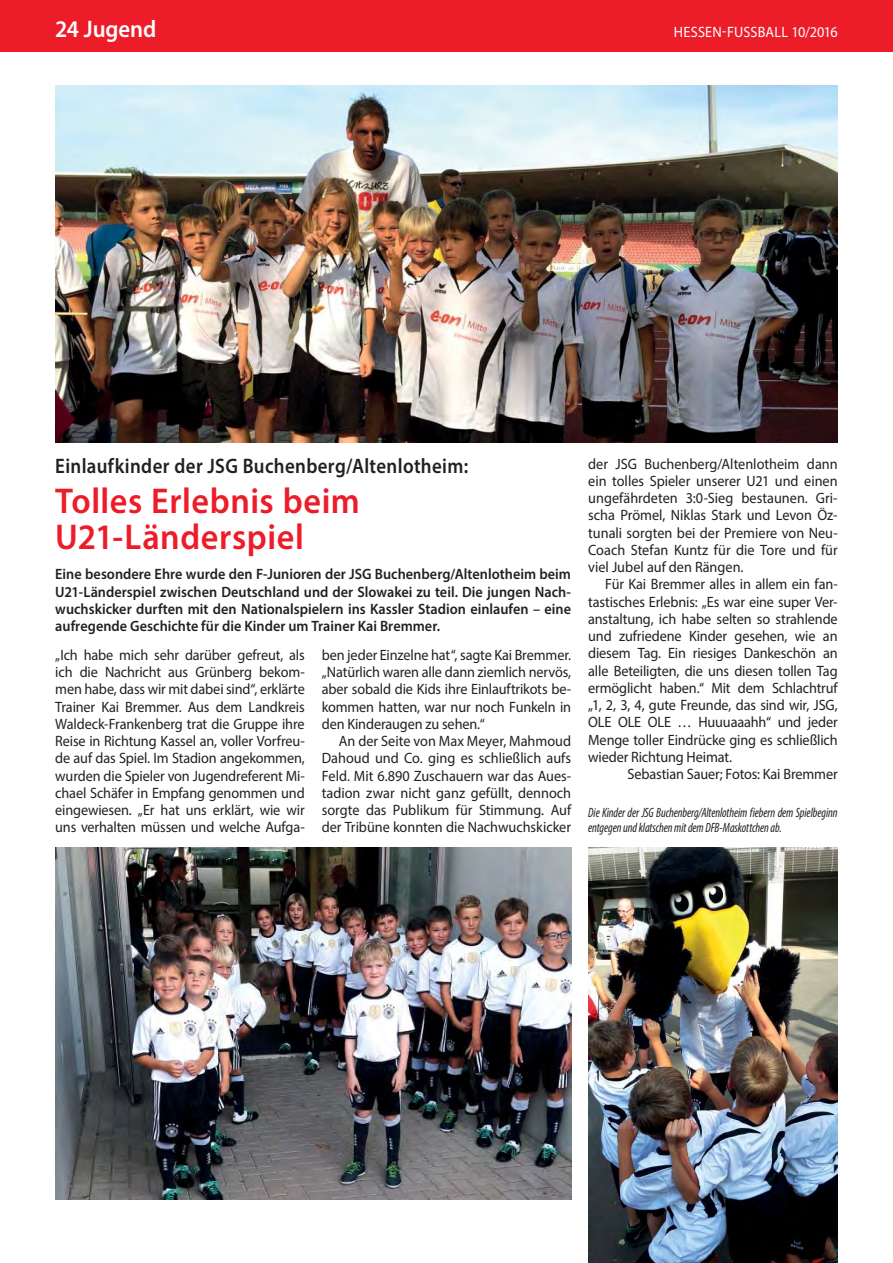
<style>
.page{position:relative;width:893px;height:1263px;background:#fff}
.page>*{position:absolute;margin:0;border:0;box-sizing:border-box;transform-origin:0 0}
.t1{font:600 36px/36px "Myriad Pro";letter-spacing:.015em;color:#ed1c29;scale:.95 1}
.t2{font:600 24px "Myriad Pro";letter-spacing:-.005em;color:#fff;scale:.95 1}
.t3{font:600 21px "Myriad Pro";letter-spacing:.02em;color:#231f20;scale:.9 1}
.t4{font:15px/17.2px "Myriad Pro";letter-spacing:-.01em;color:#231f20;text-align:justify;scale:.95 1}
.t5{font:600 15px/17.2px "Myriad Pro";color:#231f20;text-align:justify;scale:.95 1}
.t6{font:15px "Myriad Pro";letter-spacing:.01em;color:#fff;scale:.95 1}
.t7{font:italic condensed 13.5px/15px "Myriad Pro";letter-spacing:-.005em;color:#231f20;scale:.9 1}
</style>
<div class="page">
<div style="left:0;top:0;width:893px;height:51px;background:#ed1c29"></div>
<img style="left:588px;top:847px;width:250px;height:416px">
<img style="left:55px;top:847px;width:516px;height:352px">
<img style="left:55px;top:85px;width:783px;height:357px">
<h2 class="t2" style="left:55px;top:20px;width:108px">24 Jugend</h2>
<p class="t6" style="left:674px;top:26px;width:174px">HESSEN-FUSSBALL 10/2016</p>
<h3 class="t3" style="left:55px;top:458px;width:460px">Einlaufkinder der JSG Buchenberg/Altenlotheim:</h3>
<h1 class="t1" style="left:55px;top:487px;width:322px">Tolles Erlebnis beim<br>U21-Länderspiel</h1>
<p class="t5" style="left:55px;top:567px;width:544px">Eine besondere Ehre wurde den F-Junioren der JSG Buchenberg/Altenlotheim beim U21-Länderspiel zwischen Deutschland und der Slowakei zu teil. Die jungen Nach&shy;wuchskicker durften mit den Nationalspielern ins Kassler Stadion einlaufen – eine aufregende Geschichte für die Kinder um Trainer Kai Bremmer.</p>
<p class="t4" style="left:55px;top:648px;width:264px">„Ich habe mich sehr darüber gefreut, als ich die Nachricht aus Grünberg bekom&shy;men habe, dass wir mit dabei sind“, erklärte Trainer Kai Bremmer. Aus dem Landkreis Waldeck-Frankenberg trat die Gruppe ihre Reise in Richtung Kassel an, voller Vorfreu&shy;de auf das Spiel. Im Stadion angekommen, wurden die Spieler von Jugendreferent Mi&shy;chael Schäfer in Empfang genommen und eingewiesen. „Er hat uns erklärt, wie wir uns verhalten müssen und welche Aufga-</p>
<p class="t4" style="left:322px;top:648px;width:264px">ben jeder Einzelne hat“, sagte Kai Bremmer. „Natürlich waren alle dann ziemlich nervös, aber sobald die Kids ihre Einlauftrikots be&shy;kommen hatten, war nur noch Funkeln in den Kinderaugen zu sehen.“</p>
<p class="t4" style="left:322px;top:734px;width:264px;text-indent:17px">An der Seite von Max Meyer, Mahmoud Dahoud und Co. ging es schließlich aufs Feld. Mit 6.890 Zuschauern war das Aues&shy;tadion zwar nicht ganz gefüllt, dennoch sorgte das Publikum für Stimmung. Auf der Tribüne konnten die Nachwuchskicker</p>
<p class="t4" style="left:588px;top:456px;width:264px">der JSG Buchenberg/Altenlotheim dann ein tolles Spieler unserer U21 und einen ungefährdeten 3:0-Sieg bestaunen. Gri&shy;scha Prömel, Niklas Stark und Levon Öz&shy;tunali sorgten bei der Premiere von Neu-Coach Stefan Kuntz für die Tore und für viel Jubel auf den Rängen.</p>
<p class="t4" style="left:588px;top:577px;width:264px;text-indent:17px">Für Kai Bremmer alles in allem ein fan&shy;tastisches Erlebnis: „Es war eine super Ver&shy;anstaltung, ich habe selten so strahlende und zufriedene Kinder gesehen, wie an diesem Tag. Ein riesiges Dankeschön an alle Beteiligten, die uns diesen tollen Tag ermöglicht haben.“ Mit dem Schlachtruf „1, 2, 3, 4, gute Freunde, das sind wir, JSG, OLE OLE OLE … Huuuaaahh“ und jeder Menge toller Eindrücke ging es schließlich wieder Richtung Heimat.</p>
<p class="t4" style="left:627px;top:767px;width:223px">Sebastian Sauer; Fotos: Kai Bremmer</p>
<p class="t7" style="left:588px;top:807px;width:279px">Die Kinder der JSG Buchenberg/Altenlotheim fiebern dem Spielbeginn entgegen und klatschen mit dem DFB-Maskottchen ab.</p>
</div>
